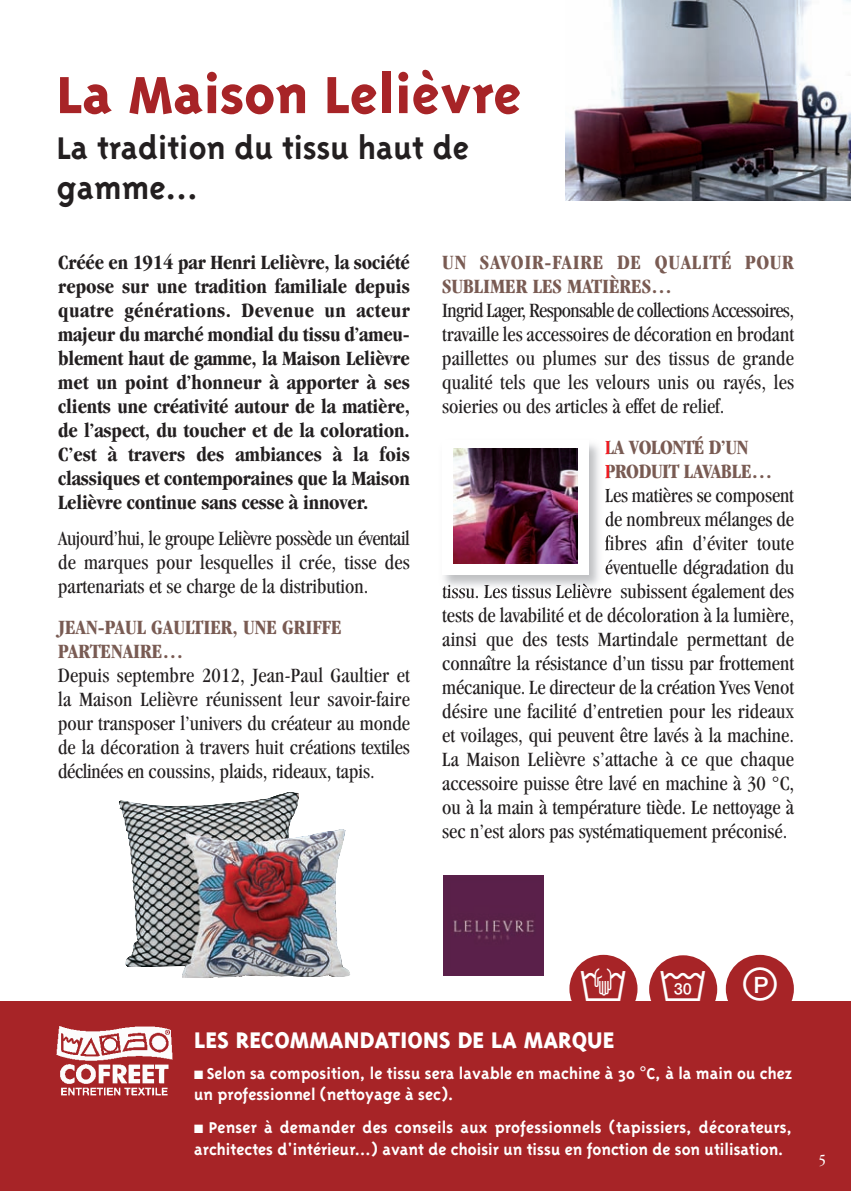
<style>
.page{position:relative;width:851px;height:1191px;background:#fff}
.page>*{position:absolute;margin:0;border:0;box-sizing:border-box;transform-origin:0 0}
.t1{font:800 60px "Triplex";color:#a72427}
.t2{font:700 36px/40px "Triplex";color:#231f20}
.t3{font:800 26px "Triplex";color:#fff}
.t4{font:condensed 21px/24px "Garamond";color:#231f20;text-align:justify}
.t5{font:700 condensed 21px/24px "Garamond";letter-spacing:-.01em;color:#231f20;text-align:justify}
.t6{font:700 condensed 21px/24px "Garamond";color:#795b53}
.t7{font:700 condensed 21px/24px "Garamond";letter-spacing:-.02em;color:#795b53}
.t8{font:700 18px/21.6px "Triplex";color:#fff}
.t9{font:condensed 16px "Garamond";color:#fff}
.s1{font-family:"Helvetica"}
</style>
<div class="page">
<div style="left:0;top:1001px;width:850px;height:190px;background:#a72427"></div>
<img style="left:56px;top:1026px;width:117px;height:70px">
<div style="left:649px;top:955px;width:68px;height:68px;background:#a72427;border-radius:50%"></div>
<div style="left:569px;top:954px;width:68px;height:69px;background:#a72427;border-radius:50%"></div>
<img style="left:566px;top:0;width:284px;height:200px">
<img style="left:119px;top:792px;width:231px;height:186px">
<img style="left:443px;top:444px;width:165px;height:150px">
<img style="left:605px;top:440px;width:3px;height:14px">
<img style="left:605px;top:464px;width:3px;height:14px">
<svg style="left:605px;top:489px;width:3px;height:13px"></svg>
<svg style="left:605px;top:515px;width:3px;height:12px"></svg>
<img style="left:605px;top:535px;width:3px;height:16px">
<svg style="left:605px;top:561px;width:3px;height:13px"></svg>
<img style="left:442px;top:585px;width:65px;height:9px">
<div style="left:442px;top:440px;width:147px;height:134px;background:#fff"></div>
<div style="left:443px;top:875px;width:100px;height:100px;background:#5a204a"></div>
<img style="left:454px;top:448px;width:123px;height:115px">
<div style="left:725px;top:955px;width:68px;height:68px;background:#a72427;border-radius:50%"></div>
<h1 class="t1" style="left:57px;top:57px;width:466px">La Maison Lelièvre</h1>
<h2 class="t2" style="left:57px;top:126px;width:413px">La tradition du tissu haut de gamme…</h2>
<p class="t5" style="left:58px;top:252px;width:353px">Créée en 1914 par Henri Lelièvre, la société repose sur une tradition familiale depuis quatre générations. Devenue un acteur majeur du marché mondial du tissu d’ameu&shy;blement haut de gamme, la Maison Lelièvre met un point d’honneur à apporter à ses clients une créativité autour de la matière, de l’aspect, du toucher et de la coloration.<br>C’est à travers des ambiances à la fois classiques et contemporaines que la Maison Lelièvre continue sans cesse à innover.</p>
<p class="t4" style="left:58px;top:527px;width:353px">Aujourd’hui, le groupe Lelièvre possède un éventail de marques pour lesquelles il crée, tisse des partenariats et se charge de la distribution.</p>
<p class="t6" style="left:58px;top:616px;width:285px">JEAN-PAUL GAULTIER, UNE GRIFFE<br>PARTENAIRE…</p>
<p class="t4" style="left:58px;top:664px;width:353px">Depuis septembre 2012, Jean-Paul Gaultier et la Maison Lelièvre réunissent leur savoir-faire pour transposer l’univers du créateur au monde de la décoration à travers huit créations textiles déclinées en coussins, plaids, rideaux, tapis.</p>
<p class="t6" style="left:442px;top:252px;width:353px">UN SAVOIR-FAIRE DE QUALITÉ POUR<br>SUBLIMER LES MATIÈRES…</p>
<p class="t4" style="left:442px;top:300px;width:353px">Ingrid Lager, Responsable de collections Accessoires, travaille les accessoires de décoration en brodant paillettes ou plumes sur des tissus de grande qualité tels que les velours unis ou rayés, les soieries ou des articles à effet de relief.</p>
<p class="t7" style="left:605px;top:437px;width:169px">LA VOLONTÉ D’UN<br>PRODUIT LAVABLE…</p>
<p class="t4" style="left:605px;top:485px;width:190px">Les matières se composent</p>
<p class="t4" style="left:605px;top:509px;width:190px">de nombreux mélanges de</p>
<p class="t4" style="left:605px;top:533px;width:190px">fibres afin d’éviter toute</p>
<p class="t4" style="left:605px;top:557px;width:190px">éventuelle dégradation du</p>
<p class="t4" style="left:442px;top:581px;width:353px">tissu. Les tissus Lelièvre subissent également des</p>
<p class="t4" style="left:442px;top:605px;width:353px">tests de lavabilité et de décoloration à la lumière,</p>
<p class="t4" style="left:442px;top:629px;width:353px">ainsi que des tests Martindale permettant de</p>
<p class="t4" style="left:442px;top:653px;width:353px">connaître la résistance d’un tissu par frottement</p>
<p class="t4" style="left:442px;top:677px;width:353px">mécanique. Le directeur de la création Yves Venot</p>
<p class="t4" style="left:442px;top:701px;width:353px">désire une facilité d’entretien pour les rideaux</p>
<p class="t4" style="left:442px;top:725px;width:353px">et voilages, qui peuvent être lavés à la machine.</p>
<p class="t4" style="left:442px;top:749px;width:353px">La Maison Lelièvre s’attache à ce que chaque</p>
<p class="t4" style="left:442px;top:773px;width:353px">accessoire puisse être lavé en machine à 30 °C,</p>
<p class="t4" style="left:442px;top:797px;width:353px">ou à la main à température tiède. Le nettoyage à</p>
<p class="t4" style="left:442px;top:821px;width:346px">sec n’est alors pas systématiquement préconisé.</p>
<p class="t3" style="left:194px;top:1023px;width:421px">LES RECOMMANDATIONS DE LA MARQUE</p>
<p class="t8" style="left:194px;top:1061px;width:599px">■ Selon sa composition, le tissu sera lavable en machine à 30 <span class="s1">°</span>C, à la main ou chez un professionnel (nettoyage à sec).</p>
<p class="t8" style="left:194px;top:1116px;width:599px">■ Penser à demander des conseils aux professionnels (tapissiers, décorateurs, architectes d'intérieur...) avant de choisir un tissu en fonction de son utilisation.</p>
<p class="t9" style="left:818px;top:1153px;width:9px">5</p>
</div>
